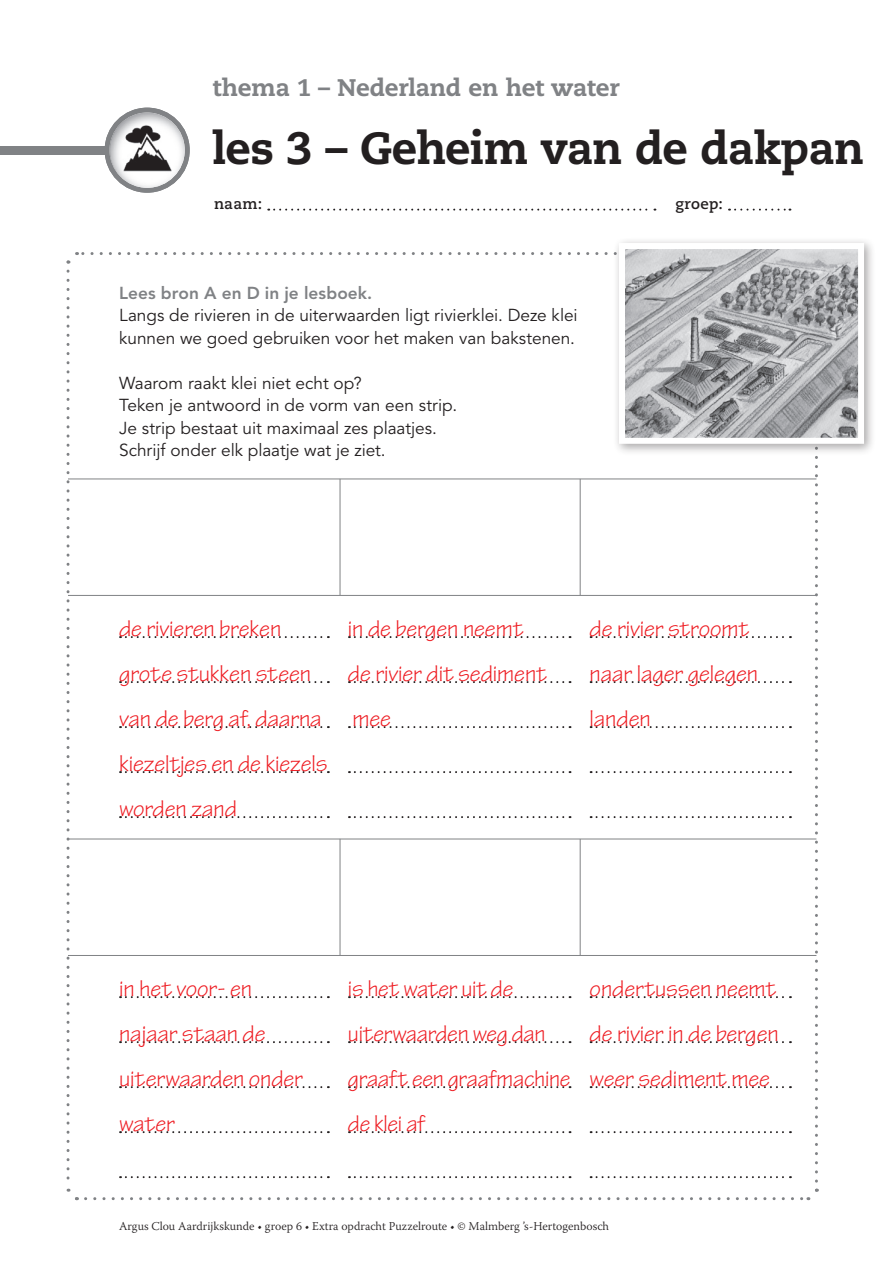
<style>
.page{position:relative;width:893px;height:1263px;background:#fff}
.page>*{position:absolute;margin:0;border:0;box-sizing:border-box;transform-origin:0 0}
.t1{font:800 45px "Caecilia LT Std";letter-spacing:-.02em;color:#231f20}
.t2{font:24px/45px "Tekton Pro";letter-spacing:-.005em;color:#ee1d23}
.t3{font:800 24px "Caecilia LT Std";letter-spacing:-.01em;color:#808285}
.t4{font:17.25px/22.5px "Avenir LT Std";color:#231f20}
.t5{font:800 17.25px "Avenir LT Std";letter-spacing:.005em;color:#808285}
.t6{font:700 15px "Caecilia LT Std";letter-spacing:.02em;color:#231f20}
.t7{font:300 12px "Warnock Pro";color:#231f20}
</style>
<div class="page">
<svg style="left:66px;top:271px;width:14px;height:930px"></svg>
<svg style="left:86px;top:1188px;width:733px;height:12px"></svg>
<svg style="left:805px;top:456px;width:13px;height:725px"></svg>
<svg style="left:66px;top:252px;width:542px;height:12px"></svg>
<div style="left:0;top:146px;width:179px;height:8px;background:#808285"></div>
<svg style="left:268px;top:209px;width:387px;height:2px"></svg>
<svg style="left:729px;top:209px;width:61px;height:2px"></svg>
<div style="left:105px;top:108px;width:85px;height:85px;border:9px solid #808285;border-radius:50%"></div>
<svg style="left:120px;top:636px;width:209px;height:2px"></svg>
<svg style="left:120px;top:681px;width:209px;height:2px"></svg>
<svg style="left:120px;top:726px;width:209px;height:2px"></svg>
<svg style="left:120px;top:771px;width:209px;height:2px"></svg>
<svg style="left:120px;top:816px;width:209px;height:2px"></svg>
<svg style="left:349px;top:636px;width:221px;height:2px"></svg>
<svg style="left:349px;top:681px;width:221px;height:2px"></svg>
<svg style="left:349px;top:726px;width:221px;height:2px"></svg>
<svg style="left:349px;top:771px;width:221px;height:2px"></svg>
<svg style="left:349px;top:816px;width:221px;height:2px"></svg>
<svg style="left:591px;top:636px;width:200px;height:2px"></svg>
<svg style="left:591px;top:681px;width:200px;height:2px"></svg>
<svg style="left:591px;top:726px;width:200px;height:2px"></svg>
<svg style="left:591px;top:771px;width:200px;height:2px"></svg>
<svg style="left:591px;top:816px;width:200px;height:2px"></svg>
<svg style="left:120px;top:996px;width:209px;height:2px"></svg>
<svg style="left:120px;top:1041px;width:209px;height:2px"></svg>
<svg style="left:120px;top:1086px;width:209px;height:2px"></svg>
<svg style="left:120px;top:1131px;width:209px;height:2px"></svg>
<svg style="left:120px;top:1176px;width:209px;height:2px"></svg>
<svg style="left:349px;top:996px;width:221px;height:2px"></svg>
<svg style="left:349px;top:1041px;width:221px;height:2px"></svg>
<svg style="left:349px;top:1086px;width:221px;height:2px"></svg>
<svg style="left:349px;top:1131px;width:221px;height:2px"></svg>
<svg style="left:349px;top:1176px;width:221px;height:2px"></svg>
<svg style="left:591px;top:996px;width:200px;height:2px"></svg>
<svg style="left:591px;top:1041px;width:200px;height:2px"></svg>
<svg style="left:591px;top:1086px;width:200px;height:2px"></svg>
<svg style="left:591px;top:1131px;width:200px;height:2px"></svg>
<svg style="left:591px;top:1176px;width:200px;height:2px"></svg>
<div style="left:613px;top:237px;width:263px;height:219px;background:#231f20;opacity:.4"></div>
<img style="left:626px;top:250px;width:231px;height:187px">
<div style="left:619px;top:243px;width:245px;height:201px;border:6px solid #fff"></div>
<img style="left:110px;top:113px;width:75px;height:75px;border-radius:38px">
<hr style="left:68px;top:595px;width:748px;height:1px;background:#808285">
<hr style="left:68px;top:479px;width:748px;height:1px;background:#808285">
<hr style="left:340px;top:479px;width:1px;height:116px;background:#808285">
<hr style="left:580px;top:479px;width:1px;height:116px;background:#808285">
<hr style="left:68px;top:955px;width:748px;height:1px;background:#808285">
<hr style="left:68px;top:839px;width:748px;height:1px;background:#808285">
<hr style="left:340px;top:839px;width:1px;height:117px;background:#808285">
<hr style="left:580px;top:839px;width:1px;height:116px;background:#808285">
<p class="t3" style="left:213px;top:73px;width:408px">thema 1 – Nederland en het water</p>
<h1 class="t1" style="left:213px;top:120px;width:653px">les 3 – Geheim van de dakpan</h1>
<p class="t6" style="left:675px;top:194px;width:49px">groep:</p>
<p class="t6" style="left:214px;top:194px;width:50px">naam:</p>
<p class="t5" style="left:119px;top:282px;width:255px">Lees bron A en D in je lesboek.</p>
<p class="t4" style="left:119px;top:304px;width:460px">Langs de rivieren in de uiterwaarden ligt rivierklei. Deze klei kunnen we goed gebruiken voor het maken van bakstenen.</p>
<p class="t4" style="left:119px;top:372px;width:340px">Waarom raakt klei niet echt op?<br>Teken je antwoord in de vorm van een strip.<br>Je strip bestaat uit maximaal zes plaatjes.<br>Schrijf onder elk plaatje wat je ziet.</p>
<p class="t2" style="left:119px;top:607px;width:210px">de rivieren breken grote stukken steen van de berg af, daarna kiezeltjes en de kiezels worden zand</p>
<p class="t2" style="left:348px;top:607px;width:200px">in de bergen neemt de rivier dit sediment mee</p>
<p class="t2" style="left:590px;top:607px;width:170px">de rivier stroomt naar lager gelegen landen</p>
<p class="t2" style="left:119px;top:967px;width:185px">in het voor- en najaar staan de uiterwaarden onder water</p>
<p class="t2" style="left:348px;top:967px;width:224px">is het water uit de uiterwaarden weg dan graaft een graafmachine de klei af</p>
<p class="t2" style="left:590px;top:967px;width:191px;text-align:justify">ondertussen neemt de rivier in de bergen weer sediment mee</p>
<p class="t7" style="left:119px;top:1219px;width:492px">Argus Clou Aardrijkskunde • groep 6 • Extra opdracht Puzzelroute • © Malmberg ’s-Hertogenbosch</p>
</div>
